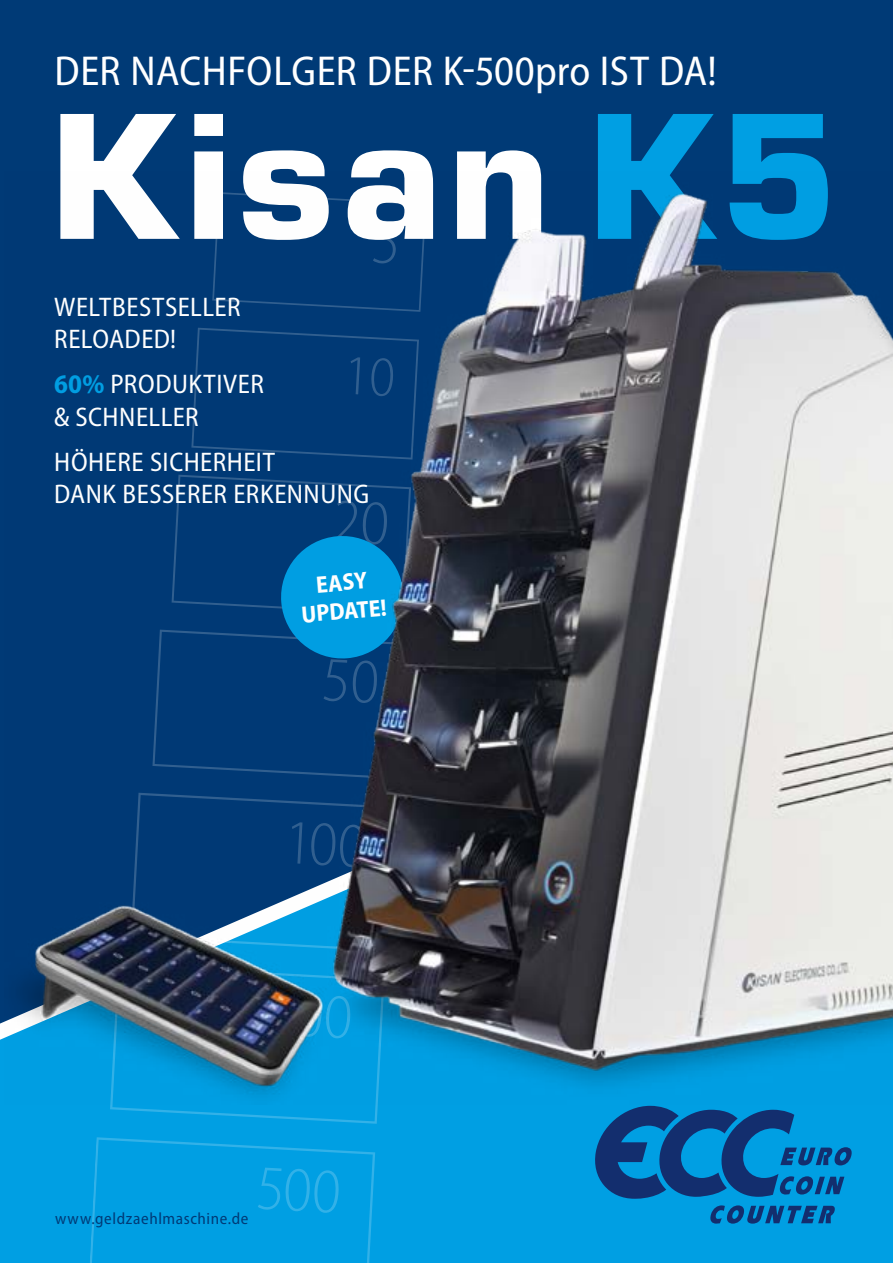
<style>
.page{position:relative;width:893px;height:1263px;background:#fff}
.page>*{position:absolute;margin:0;border:0;box-sizing:border-box;transform-origin:0 0}
.t1{font:700 166.5px "Eurostile LT Std";letter-spacing:.04em;color:#fff}
.t2{font:semi-condensed 42px "Myriad Pro";letter-spacing:.01em;color:#fff}
.t3{font:semi-condensed 27px/32.4px "Myriad Pro";letter-spacing:.02em;color:#fff}
.t4{font:700 semi-condensed 24px/28.8px "Myriad Pro";color:#fff;text-align:center}
.t5{font:semi-condensed 16.5px "Myriad Pro";letter-spacing:.035em;color:#003a76}
.s1{color:#009fe3}
.s2{font-weight:700;color:#009fe3}
</style>
<div class="page">
<div style="left:0;top:0;width:893px;height:653px;background:#003a76"></div>
<div style="left:0;top:653px;width:893px;height:610px;background:#009fe3"></div>
<svg style="left:110px;top:1104px;width:275px;height:20px;background:#05a1e3"></svg>
<div style="left:89px;top:1137px;width:286px;height:126px;background:#009fe3"></div>
<svg style="left:425px;top:1104px;width:35px;height:37px"></svg>
<div style="left:415px;top:1155px;width:45px;height:108px;background:#009fe3"></div>
<svg style="left:709px;top:1205px;width:126px;height:18px;background:#0964a6"></svg>
<svg style="left:594px;top:1106px;width:259px;height:93px;background:#086aac"></svg>
<img style="left:4px;top:171px;width:889px;height:933px">
<h2 class="t2" style="left:54px;top:48px;width:664px">DER NACHFOLGER DER K-500pro IST DA!</h2>
<h1 class="t1" style="left:50px;top:75px;width:790px">Kisan <span class="s1">K5</span></h1>
<p class="t3" style="left:54px;top:291px;width:188px">WELTBESTSELLER<br>RELOADED!</p>
<p class="t3" style="left:54px;top:369px;width:211px"><span class="s2">60%</span> PRODUKTIVER &amp; SCHNELLER</p>
<p class="t3" style="left:54px;top:446px;width:317px">HÖHERE SICHERHEIT<br>DANK BESSERER ERKENNUNG</p>
<p class="t4" style="left:298px;top:572px;width:87px;rotate:-5deg">EASY<br>UPDATE!</p>
<p class="t5" style="left:55px;top:1210px;width:195px">www.geldzaehlmaschine.de</p>
</div>
